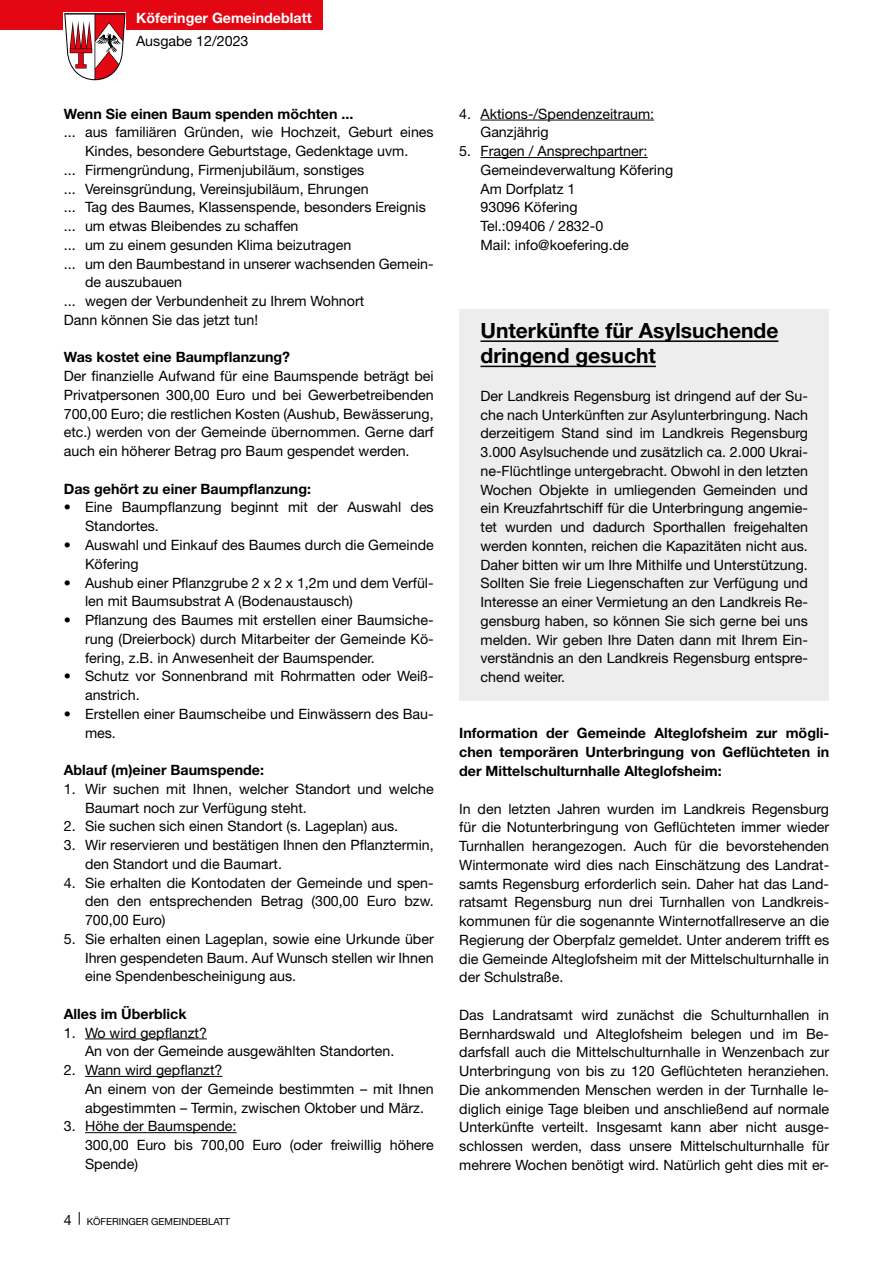
<style>
.page{position:relative;width:893px;height:1263px;background:#fff}
.page>*{position:absolute;margin:0;border:0;box-sizing:border-box;transform-origin:0 0}
.t1{font:700 21px/25.2px "Helvetica Neue LT Std";color:#000}
.t2{font:14.25px/18.8px "Helvetica Neue LT Std";color:#000}
.t3{font:700 14.25px/18.8px "Helvetica Neue LT Std";color:#000;text-align:justify}
.t4{font:700 14.25px "Helvetica Neue LT Std";color:#fff}
.t5{font:9.75px "Helvetica Neue LT Std";color:#000}
.s1{font-size:14.25px}
</style>
<div class="page">
<div style="left:0;top:0;width:323px;height:30px;background:#e30613"></div>
<svg style="left:64px;top:13px;width:62px;height:67px"></svg>
<svg style="left:79px;top:1212px;width:1px;height:13px"></svg>
<hr style="left:85px;top:1038px;width:122px;height:1px;background:#000">
<hr style="left:85px;top:1076px;width:138px;height:1px;background:#000">
<hr style="left:85px;top:1132px;width:152px;height:1px;background:#000">
<hr style="left:480px;top:120px;width:174px;height:1px;background:#000">
<hr style="left:480px;top:157px;width:168px;height:1px;background:#000">
<div style="left:459px;top:309px;width:370px;height:392px;background:#ededed"></div>
<hr style="left:480px;top:340px;width:298px;height:2px;background:#000">
<hr style="left:480px;top:366px;width:176px;height:1px;background:#000">
<p class="t4" style="left:136px;top:9px;width:177px">Köferinger Gemeindeblatt</p>
<p class="t2" style="left:136px;top:31px;width:114px">Ausgabe 12/2023</p>
<p class="t3" style="left:64px;top:104px;width:291px">Wenn Sie einen Baum spenden möchten ...</p>
<p class="t2" style="left:64px;top:123px;width:371px">... aus familiären Gründen, wie Hochzeit, Geburt eines</p>
<p class="t2" style="left:85px;top:141px;width:325px">Kindes, besondere Geburtstage, Gedenktage uvm.</p>
<p class="t2" style="left:64px;top:160px;width:302px">... Firmengründung, Firmenjubiläum, sonstiges</p>
<p class="t2" style="left:64px;top:179px;width:306px">... Vereinsgründung, Vereinsjubiläum, Ehrungen</p>
<p class="t2" style="left:64px;top:198px;width:364px">... Tag des Baumes, Klassenspende, besonders Ereignis</p>
<p class="t2" style="left:64px;top:216px;width:236px">... um etwas Bleibendes zu schaffen</p>
<p class="t2" style="left:64px;top:235px;width:289px">... um zu einem gesunden Klima beizutragen</p>
<p class="t2" style="left:64px;top:254px;width:371px">... um den Baumbestand in unserer wachsenden Gemein-</p>
<p class="t2" style="left:85px;top:273px;width:99px">de auszubauen</p>
<p class="t2" style="left:64px;top:291px;width:302px">... wegen der Verbundenheit zu Ihrem Wohnort</p>
<p class="t2" style="left:64px;top:310px;width:196px">Dann können Sie das jetzt tun!</p>
<p class="t3" style="left:64px;top:348px;width:228px">Was kostet eine Baumpflanzung?</p>
<p class="t2" style="left:64px;top:367px;width:371px;text-align:justify">Der finanzielle Aufwand für eine Baumspende beträgt bei Privatpersonen 300,00 Euro und bei Gewerbetreibenden 700,00 Euro; die restlichen Kosten (Aushub, Bewässerung, etc.) werden von der Gemeinde übernommen. Gerne darf auch ein höherer Betrag pro Baum gespendet werden.</p>
<p class="t3" style="left:64px;top:479px;width:249px">Das gehört zu einer Baumpflanzung:</p>
<p class="t2" style="left:85px;top:498px;width:350px;text-indent:-21px">• Eine Baumpflanzung beginnt mit der Auswahl des<br>Standortes.</p>
<p class="t2" style="left:85px;top:535px;width:350px;text-indent:-21px">• Auswahl und Einkauf des Baumes durch die Gemeinde<br>Köfering</p>
<p class="t2" style="left:85px;top:573px;width:350px;text-indent:-21px">• Aushub einer Pflanzgrube 2 x 2 x 1,2m und dem Verfül&shy;len mit Baumsubstrat A (Bodenaustausch)</p>
<p class="t2" style="left:85px;top:610px;width:350px;text-align:justify;text-indent:-21px">• Pflanzung des Baumes mit erstellen einer Baumsiche&shy;rung (Dreierbock) durch Mitarbeiter der Gemeinde Kö&shy;fering, z.B. in Anwesenheit der Baumspender.</p>
<p class="t2" style="left:85px;top:667px;width:350px;text-indent:-21px">• Schutz vor Sonnenbrand mit Rohrmatten oder Weiß&shy;anstrich.</p>
<p class="t2" style="left:85px;top:704px;width:350px;text-indent:-21px">• Erstellen einer Baumscheibe und Einwässern des Bau&shy;mes.</p>
<p class="t3" style="left:64px;top:760px;width:202px">Ablauf (m)einer Baumspende:</p>
<p class="t2" style="left:85px;top:779px;width:350px;text-indent:-21px">1. Wir suchen mit Ihnen, welcher Standort und welche<br>Baumart noch zur Verfügung steht.</p>
<p class="t2" style="left:64px;top:817px;width:336px">2. Sie suchen sich einen Standort (s. Lageplan) aus.</p>
<p class="t2" style="left:85px;top:835px;width:350px;text-indent:-21px">3. Wir reservieren und bestätigen Ihnen den Pflanztermin, den Standort und die Baumart.</p>
<p class="t2" style="left:85px;top:873px;width:350px;text-align:justify;text-indent:-21px">4. Sie erhalten die Kontodaten der Gemeinde und spen&shy;den den entsprechenden Betrag (300,00 Euro bzw.<br>700,00 Euro)</p>
<p class="t2" style="left:85px;top:929px;width:350px;text-align:justify;text-indent:-21px">5. Sie erhalten einen Lageplan, sowie eine Urkunde über Ihren gespendeten Baum. Auf Wunsch stellen wir Ihnen eine Spendenbescheinigung aus.</p>
<p class="t3" style="left:64px;top:1004px;width:124px">Alles im Überblick</p>
<p class="t2" style="left:85px;top:1023px;width:311px;text-indent:-21px">1. Wo wird gepflanzt?<br>An von der Gemeinde ausgewählten Standorten.</p>
<p class="t2" style="left:85px;top:1060px;width:350px;text-indent:-21px">2. Wann wird gepflanzt?<br>An einem von der Gemeinde bestimmten – mit Ihnen abgestimmten – Termin, zwischen Oktober und März.</p>
<p class="t2" style="left:85px;top:1117px;width:350px;text-indent:-21px">3. Höhe der Baumspende:<br>300,00 Euro bis 700,00 Euro (oder freiwillig höhere<br>Spende)</p>
<p class="t5" style="left:64px;top:1215px;width:168px"><span class="s1">4</span> KÖFERINGER GEMEINDEBLATT</p>
<p class="t2" style="left:480px;top:104px;width:175px;text-indent:-21px">4. Aktions-/Spendenzeitraum:<br>Ganzjährig</p>
<p class="t2" style="left:480px;top:141px;width:194px;text-indent:-21px">5. Fragen / Ansprechpartner:<br>Gemeindeverwaltung Köfering<br>Am Dorfplatz 1<br>93096 Köfering<br>Tel.:09406 / 2832-0<br>Mail: info@koefering.de</p>
<h1 class="t1" style="left:480px;top:318px;width:299px">Unterkünfte für Asylsuchende dringend gesucht</h1>
<p class="t2" style="left:480px;top:386px;width:329px;text-align:justify">Der Landkreis Regensburg ist dringend auf der Su&shy;che nach Unterkünften zur Asylunterbringung. Nach derzeitigem Stand sind im Landkreis Regensburg 3.000 Asylsuchende und zusätzlich ca. 2.000 Ukrai&shy;ne-Flüchtlinge untergebracht. Obwohl in den letzten Wochen Objekte in umliegenden Gemeinden und ein Kreuzfahrtschiff für die Unterbringung angemie&shy;tet wurden und dadurch Sporthallen freigehalten werden konnten, reichen die Kapazitäten nicht aus.<br>Daher bitten wir um Ihre Mithilfe und Unterstützung.<br>Sollten Sie freie Liegenschaften zur Verfügung und Interesse an einer Vermietung an den Landkreis Re&shy;gensburg haben, so können Sie sich gerne bei uns melden. Wir geben Ihre Daten dann mit Ihrem Ein&shy;verständnis an den Landkreis Regensburg entspre&shy;chend weiter.</p>
<p class="t3" style="left:459px;top:724px;width:371px">Information der Gemeinde Alteglofsheim zur mögli&shy;chen temporären Unterbringung von Geflüchteten in der Mittelschulturnhalle Alteglofsheim:</p>
<p class="t2" style="left:459px;top:799px;width:371px;text-align:justify">In den letzten Jahren wurden im Landkreis Regensburg für die Notunterbringung von Geflüchteten immer wieder Turnhallen herangezogen. Auch für die bevorstehenden Wintermonate wird dies nach Einschätzung des Landrat&shy;samts Regensburg erforderlich sein. Daher hat das Land&shy;ratsamt Regensburg nun drei Turnhallen von Landkreis&shy;kommunen für die sogenannte Winternotfallreserve an die Regierung der Oberpfalz gemeldet. Unter anderem trifft es die Gemeinde Alteglofsheim mit der Mittelschulturnhalle in der Schulstraße.</p>
<p class="t2" style="left:459px;top:1005px;width:371px;text-align:justify">Das Landratsamt wird zunächst die Schulturnhallen in Bernhardswald und Alteglofsheim belegen und im Be&shy;darfsfall auch die Mittelschulturnhalle in Wenzenbach zur Unterbringung von bis zu 120 Geflüchteten heranziehen.<br>Die ankommenden Menschen werden in der Turnhalle le&shy;diglich einige Tage bleiben und anschließend auf normale Unterkünfte verteilt. Insgesamt kann aber nicht ausge&shy;schlossen werden, dass unsere Mittelschulturnhalle für mehrere Wochen benötigt wird. Natürlich geht dies mit er-</p>
</div>
